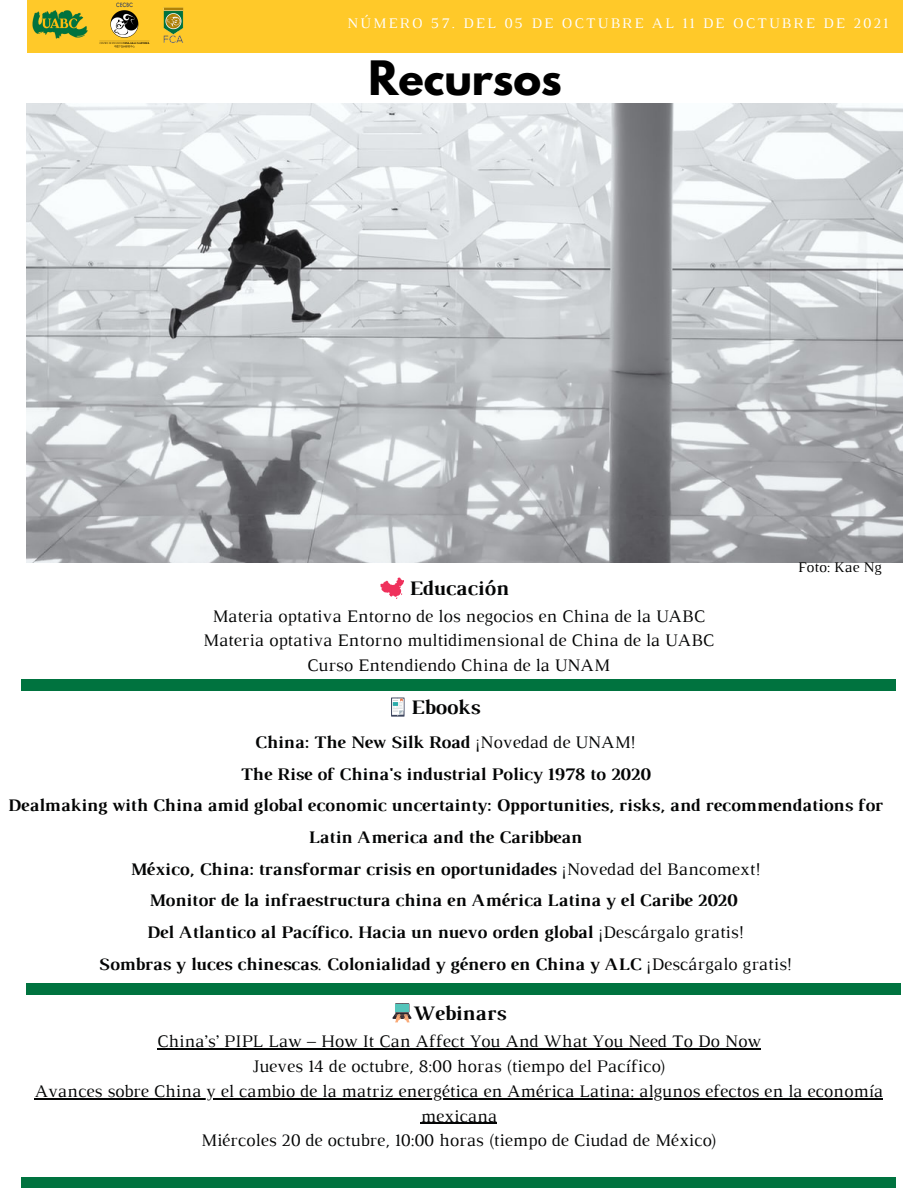
<style>
.page{position:relative;width:918px;height:1188px;background:#fff}
.page>*{position:absolute;margin:0;border:0;box-sizing:border-box;transform-origin:0 0}
.t1{font:700 42px "League Spartan";color:#000}
.t2{font:700 21px "Luthier";color:#040505}
.t3{font:700 18px/31.7px "Luthier";color:#040505;text-align:center}
.t4{font:18px/24.8px "Luthier";color:#040505;text-align:center}
.t5{font:15px "Luthier";letter-spacing:.14em;color:#fefefe}
.t6{font:15px "Luthier";color:#000}
.s1{font-weight:400}
</style>
<div class="page">
<div style="left:27px;top:0;width:876px;height:53px;background:#ffc929"></div>
<img style="left:99px;top:2px;width:51px;height:46px">
<img style="left:163px;top:7px;width:21px;height:36px">
<svg style="left:380px;top:578px;width:24px;height:21px"></svg>
<div style="left:22px;top:679px;width:874px;height:11px;background:#00733f"></div>
<svg style="left:391px;top:698px;width:14px;height:19px"></svg>
<svg style="left:392px;top:698px;width:12px;height:18px"></svg>
<div style="left:21px;top:1177px;width:875px;height:11px;background:#00733f"></div>
<img style="left:32px;top:10px;width:56px;height:29px">
<div style="left:27px;top:983px;width:874px;height:12px;background:#00733f"></div>
<svg style="left:395px;top:1003px;width:14px;height:10px"></svg>
<div style="left:396px;top:1004px;width:13px;height:8px;background:#54c5bb"></div>
<svg style="left:392px;top:1013px;width:20px;height:9px"></svg>
<img style="left:26px;top:103px;width:877px;height:459px">
<hr style="left:157px;top:1048px;width:604px;height:2px;background:#040505">
<hr style="left:35px;top:1098px;width:848px;height:1px;background:#040505">
<hr style="left:421px;top:1123px;width:76px;height:1px;background:#040505">
<p class="t5" style="left:347px;top:18px;width:542px">NÚMERO 57. DEL 05 DE OCTUBRE AL 11 DE OCTUBRE DE 2021</p>
<p class="t1" style="left:368px;top:57px;width:195px">Recursos</p>
<p class="t6" style="left:798px;top:562px;width:85px">Foto: Kae Ng</p>
<p class="t2" style="left:409px;top:580px;width:101px">Educación</p>
<p class="t4" style="left:212px;top:605px;width:494px">Materia optativa Entorno de los negocios en China de la UABC</p>
<p class="t4" style="left:203px;top:629px;width:513px">Materia optativa Entorno multidimensional de China de la UABC</p>
<p class="t4" style="left:307px;top:654px;width:304px">Curso Entendiendo China de la UNAM</p>
<p class="t2" style="left:411px;top:699px;width:70px">Ebooks</p>
<p class="t3" style="left:255px;top:727px;width:383px">China: The New Silk Road <span class="s1">¡Novedad de UNAM!</span></p>
<p class="t3" style="left:240px;top:759px;width:411px">The Rise of China's industrial Policy 1978 to 2020</p>
<p class="t3" style="left:7px;top:791px;width:877px">Dealmaking with China amid global economic uncertainty: Opportunities, risks, and recommendations for<br>Latin America and the Caribbean</p>
<p class="t3" style="left:130px;top:854px;width:632px">México, China: transformar crisis en oportunidades <span class="s1">¡Novedad del Bancomext!</span></p>
<p class="t3" style="left:148px;top:886px;width:590px">Monitor de la infraestructura china en América Latina y el Caribe 2020</p>
<p class="t3" style="left:146px;top:918px;width:599px">Del Atlantico al Pacífico. Hacia un nuevo orden global <span class="s1">¡Descárgalo gratis!</span></p>
<p class="t3" style="left:98px;top:949px;width:695px">Sombras y luces chinescas<span class="s1">.</span> Colonialidad y género en China y ALC <span class="s1">¡Descárgalo gratis!</span></p>
<p class="t2" style="left:413px;top:1006px;width:94px">Webinars</p>
<p class="t4" style="left:157px;top:1030px;width:605px">China’s’ PIPL Law – How It Can Affect You And What You Need To Do Now</p>
<p class="t4" style="left:252px;top:1055px;width:415px">Jueves 14 de octubre, 8:00 horas (tiempo del Pacífico)</p>
<p class="t4" style="left:35px;top:1080px;width:850px">Avances sobre China y el cambio de la matriz energética en América Latina: algunos efectos en la economía mexicana</p>
<p class="t4" style="left:201px;top:1129px;width:518px">Miércoles 20 de octubre, 10:00 horas (tiempo de Ciudad de México)</p>
</div>
